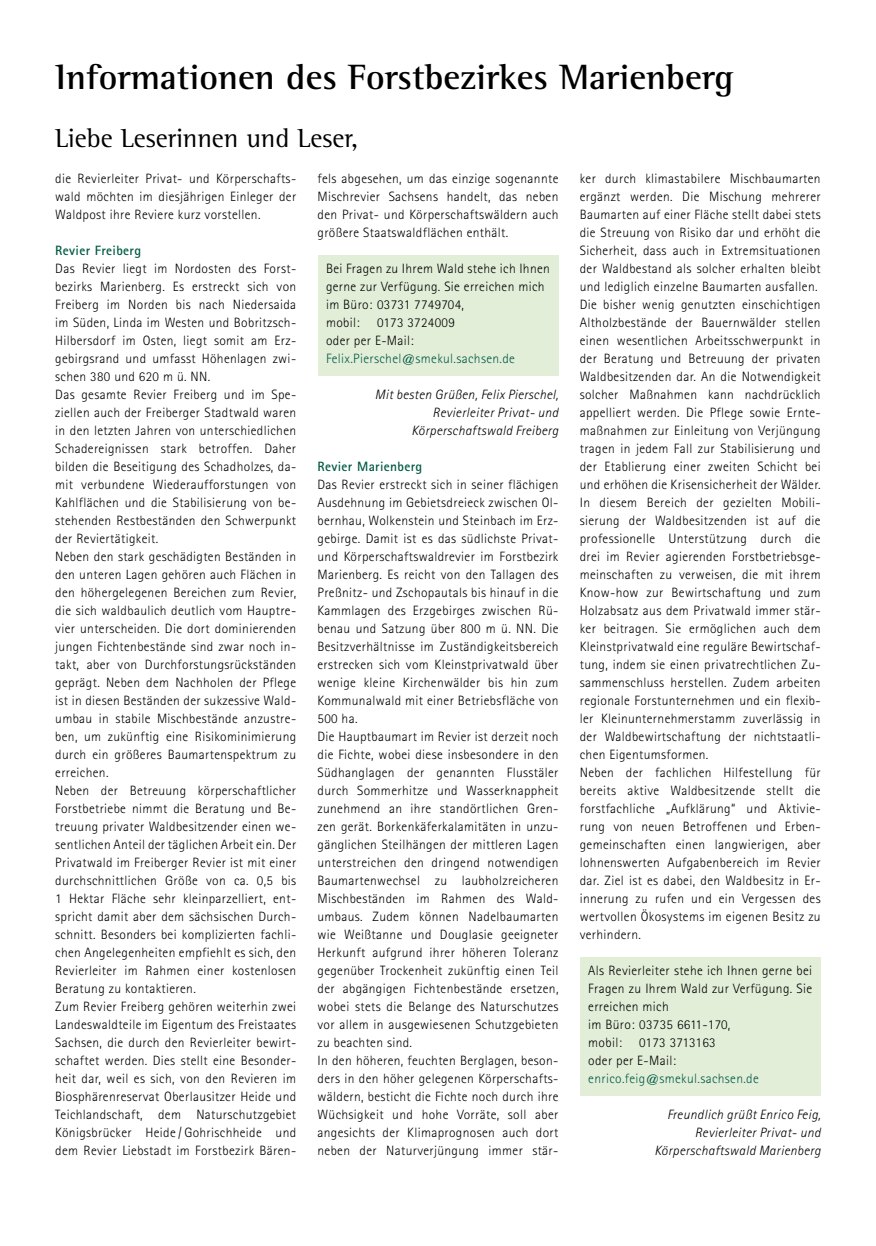
<style>
.page{position:relative;width:876px;height:1246px;background:#fff}
.page>*{position:absolute;margin:0;border:0;box-sizing:border-box;transform-origin:0 0}
.H1_Überschrift_Inhalt{font:700 36px "Rotis Semi Serif Std";color:#000}
.t1{font:27px "Rotis Semi Serif Std";color:#000}
.Fließtext{font:300 13.5px/18px "Rotis Sans Serif Std";letter-spacing:.025em;color:#000;text-align:justify}
.Fließtext_hinterlegt{font:300 13.5px/18px "Rotis Sans Serif Std";letter-spacing:.025em;color:#000}
.Fließtext-2{font:italic 300 13.5px/18px "Rotis Sans Serif Std";letter-spacing:.025em;color:#000;text-align:right}
.Fließtext_hinterlegt-2{font:300 13.5px "Rotis Sans Serif Std";letter-spacing:.025em;color:#005a44}
.Zwischi{font:700 13.5px "Rotis Sans Serif Std";letter-spacing:.025em;color:#005a44}
</style>
<div class="page">
<div style="left:317px;top:255px;width:241px;height:49px;background:#e3eed9"></div>
<div style="left:317px;top:291px;width:241px;height:31px;background:#e3eed9"></div>
<div style="left:317px;top:309px;width:241px;height:31px;background:#e3eed9"></div>
<div style="left:317px;top:327px;width:241px;height:31px;background:#e3eed9"></div>
<div style="left:317px;top:345px;width:241px;height:31px;background:#e3eed9"></div>
<div style="left:580px;top:957px;width:241px;height:67px;background:#e3eed9"></div>
<div style="left:580px;top:1011px;width:241px;height:31px;background:#e3eed9"></div>
<div style="left:580px;top:1029px;width:241px;height:31px;background:#e3eed9"></div>
<div style="left:580px;top:1047px;width:241px;height:31px;background:#e3eed9"></div>
<div style="left:580px;top:1065px;width:241px;height:31px;background:#e3eed9"></div>
<h1 class="H1_Überschrift_Inhalt" style="left:55px;top:55px;width:680px">Informationen des Forstbezirkes Marienberg</h1>
<h2 class="t1" style="left:55px;top:122px;width:304px">Liebe Leserinnen und Leser,</h2>
<p class="Fließtext" style="left:55px;top:170px;width:242px">die Revierleiter Privat- und Körperschafts&shy;wald möchten im diesjährigen Einleger der Waldpost ihre Reviere kurz vorstellen.</p>
<p class="Zwischi" style="left:55px;top:242px;width:87px">Revier Freiberg</p>
<p class="Fließtext" style="left:55px;top:260px;width:242px">Das Revier liegt im Nordosten des Forst&shy;bezirks Marienberg. Es erstreckt sich von Freiberg im Norden bis nach Niedersaida im Süden, Linda im Westen und Bobritzsch-Hilbersdorf im Osten, liegt somit am Erz&shy;gebirgsrand und umfasst Höhenlagen zwi&shy;schen 380 und 620 m ü. NN.</p>
<p class="Fließtext" style="left:55px;top:386px;width:242px">Das gesamte Revier Freiberg und im Spe&shy;ziellen auch der Freiberger Stadtwald waren in den letzten Jahren von unterschiedlichen Schadereignissen stark betroffen. Daher bilden die Beseitigung des Schadholzes, da&shy;mit verbundene Wiederaufforstungen von Kahlflächen und die Stabilisierung von be&shy;stehenden Restbeständen den Schwerpunkt der Reviertätigkeit.</p>
<p class="Fließtext" style="left:55px;top:548px;width:242px">Neben den stark geschädigten Beständen in den unteren Lagen gehören auch Flächen in den höhergelegenen Bereichen zum Revier, die sich waldbaulich deutlich vom Hauptre&shy;vier unterscheiden. Die dort dominierenden jungen Fichtenbestände sind zwar noch in&shy;takt, aber von Durchforstungsrückständen geprägt. Neben dem Nachholen der Pflege ist in diesen Beständen der sukzessive Wald&shy;umbau in stabile Mischbestände anzustre&shy;ben, um zukünftig eine Risikominimierung durch ein größeres Baumartenspektrum zu erreichen.</p>
<p class="Fließtext" style="left:55px;top:781px;width:242px">Neben der Betreuung körperschaftlicher Forstbetriebe nimmt die Beratung und Be&shy;treuung privater Waldbesitzender einen we&shy;sentlichen Anteil der täglichen Arbeit ein. Der Privatwald im Freiberger Revier ist mit einer durchschnittlichen Größe von ca. 0,5 bis 1 Hektar Fläche sehr kleinparzelliert, ent&shy;spricht damit aber dem sächsischen Durch&shy;schnitt. Besonders bei komplizierten fachli&shy;chen Angelegenheiten empfiehlt es sich, den Revierleiter im Rahmen einer kostenlosen Beratung zu kontaktieren.</p>
<p class="Fließtext" style="left:55px;top:997px;width:242px">Zum Revier Freiberg gehören weiterhin zwei Landeswaldteile im Eigentum des Freistaates Sachsen, die durch den Revierleiter bewirt&shy;schaftet werden. Dies stellt eine Besonder&shy;heit dar, weil es sich, von den Revieren im Biosphärenreservat Oberlausitzer Heide und Teichlandschaft, dem Naturschutzgebiet Königsbrücker Heide / Gohrischheide und dem Revier Liebstadt im Forstbezirk Bären-</p>
<p class="Fließtext" style="left:317px;top:170px;width:242px">fels abgesehen, um das einzige sogenannte Mischrevier Sachsens handelt, das neben den Privat- und Körperschaftswäldern auch größere Staatswaldflächen enthält.</p>
<p class="Fließtext_hinterlegt" style="left:326px;top:260px;width:225px">Bei Fragen zu Ihrem Wald stehe ich Ihnen gerne zur Verfügung. Sie erreichen mich</p>
<p class="Fließtext_hinterlegt" style="left:326px;top:296px;width:140px">im Büro: 03731 7749704,</p>
<p class="Fließtext_hinterlegt" style="left:326px;top:314px;width:35px">mobil:</p>
<p class="Fließtext_hinterlegt" style="left:377px;top:314px;width:79px">0173 3724009</p>
<p class="Fließtext_hinterlegt" style="left:326px;top:332px;width:89px">oder per E-Mail:</p>
<p class="Fließtext_hinterlegt-2" style="left:326px;top:351px;width:190px">Felix.Pierschel@smekul.sachsen.de</p>
<p class="Fließtext-2" style="left:375px;top:386px;width:185px">Mit besten Grüßen, Felix Pierschel,</p>
<p class="Fließtext-2" style="left:411px;top:404px;width:149px">Revierleiter Privat- und<br>Körperschaftswald Freiberg</p>
<p class="Zwischi" style="left:317px;top:458px;width:106px">Revier Marienberg</p>
<p class="Fließtext" style="left:317px;top:476px;width:242px">Das Revier erstreckt sich in seiner flächigen Ausdehnung im Gebietsdreieck zwischen Ol&shy;bernhau, Wolkenstein und Steinbach im Erz&shy;gebirge. Damit ist es das südlichste Privat&shy;und Körperschaftswaldrevier im Forstbezirk Marienberg. Es reicht von den Tallagen des Preßnitz- und Zschopautals bis hinauf in die Kammlagen des Erzgebirges zwischen Rü&shy;benau und Satzung über 800 m ü. NN. Die Besitzverhältnisse im Zuständigkeitsbereich erstrecken sich vom Kleinstprivatwald über wenige kleine Kirchenwälder bis hin zum Kommunalwald mit einer Betriebsfläche von 500 ha.</p>
<p class="Fließtext" style="left:317px;top:728px;width:242px">Die Hauptbaumart im Revier ist derzeit noch die Fichte, wobei diese insbesondere in den Südhanglagen der genannten Flusstäler durch Sommerhitze und Wasserknappheit zunehmend an ihre standörtlichen Gren&shy;zen gerät. Borkenkäferkalamitäten in unzu&shy;gänglichen Steilhängen der mittleren Lagen unterstreichen den dringend notwendigen Baumartenwechsel zu laubholzreicheren Mischbeständen im Rahmen des Wald&shy;umbaus. Zudem können Nadelbaumarten wie Weißtanne und Douglasie geeigneter Herkunft aufgrund ihrer höheren Toleranz gegenüber Trockenheit zukünftig einen Teil der abgängigen Fichtenbestände ersetzen, wobei stets die Belange des Naturschutzes vor allem in ausgewiesenen Schutzgebieten zu beachten sind.</p>
<p class="Fließtext" style="left:317px;top:1051px;width:242px">In den höheren, feuchten Berglagen, beson&shy;ders in den höher gelegenen Körperschafts&shy;wäldern, besticht die Fichte noch durch ihre Wüchsigkeit und hohe Vorräte, soll aber angesichts der Klimaprognosen auch dort neben der Naturverjüngung immer stär-</p>
<p class="Fließtext" style="left:580px;top:170px;width:242px">ker durch klimastabilere Mischbaumarten ergänzt werden. Die Mischung mehrerer Baumarten auf einer Fläche stellt dabei stets die Streuung von Risiko dar und erhöht die Sicherheit, dass auch in Extremsituationen der Waldbestand als solcher erhalten bleibt und lediglich einzelne Baumarten ausfallen.</p>
<p class="Fließtext" style="left:580px;top:296px;width:242px">Die bisher wenig genutzten einschichtigen Altholzbestände der Bauernwälder stellen einen wesentlichen Arbeitsschwerpunkt in der Beratung und Betreuung der privaten Waldbesitzenden dar. An die Notwendigkeit solcher Maßnahmen kann nachdrücklich appelliert werden. Die Pflege sowie Ernte&shy;maßnahmen zur Einleitung von Verjüngung tragen in jedem Fall zur Stabilisierung und der Etablierung einer zweiten Schicht bei und erhöhen die Krisensicherheit der Wälder.</p>
<p class="Fließtext" style="left:580px;top:494px;width:242px">In diesem Bereich der gezielten Mobili&shy;sierung der Waldbesitzenden ist auf die professionelle Unterstützung durch die drei im Revier agierenden Forstbetriebsge&shy;meinschaften zu verweisen, die mit ihrem Know-how zur Bewirtschaftung und zum Holzabsatz aus dem Privatwald immer stär&shy;ker beitragen. Sie ermöglichen auch dem Kleinstprivatwald eine reguläre Bewirtschaf&shy;tung, indem sie einen privatrechtlichen Zu&shy;sammenschluss herstellen. Zudem arbeiten regionale Forstunternehmen und ein flexib&shy;ler Kleinunternehmerstamm zuverlässig in der Waldbewirtschaftung der nichtstaatli&shy;chen Eigentumsformen.</p>
<p class="Fließtext" style="left:580px;top:763px;width:242px">Neben der fachlichen Hilfestellung für bereits aktive Waldbesitzende stellt die forstfachliche „Aufklärung“ und Aktivie&shy;rung von neuen Betroffenen und Erben&shy;gemeinschaften einen langwierigen, aber lohnenswerten Aufgabenbereich im Revier dar. Ziel ist es dabei, den Waldbesitz in Er&shy;innerung zu rufen und ein Vergessen des wertvollen Ökosystems im eigenen Besitz zu verhindern.</p>
<p class="Fließtext_hinterlegt" style="left:588px;top:961px;width:225px;text-align:justify">Als Revierleiter stehe ich Ihnen gerne bei Fragen zu Ihrem Wald zur Verfügung. Sie erreichen mich</p>
<p class="Fließtext_hinterlegt" style="left:588px;top:1016px;width:144px">im Büro: 03735 6611-170,</p>
<p class="Fließtext_hinterlegt" style="left:588px;top:1034px;width:35px">mobil:</p>
<p class="Fließtext_hinterlegt" style="left:639px;top:1034px;width:78px">0173 3713163</p>
<p class="Fließtext_hinterlegt" style="left:588px;top:1052px;width:89px">oder per E-Mail:</p>
<p class="Fließtext_hinterlegt-2" style="left:588px;top:1071px;width:172px">enrico.feig@smekul.sachsen.de</p>
<p class="Fließtext-2" style="left:654px;top:1106px;width:168px">Freundlich grüßt Enrico Feig,<br>Revierleiter Privat- und<br>Körperschaftswald Marienberg</p>
</div>
